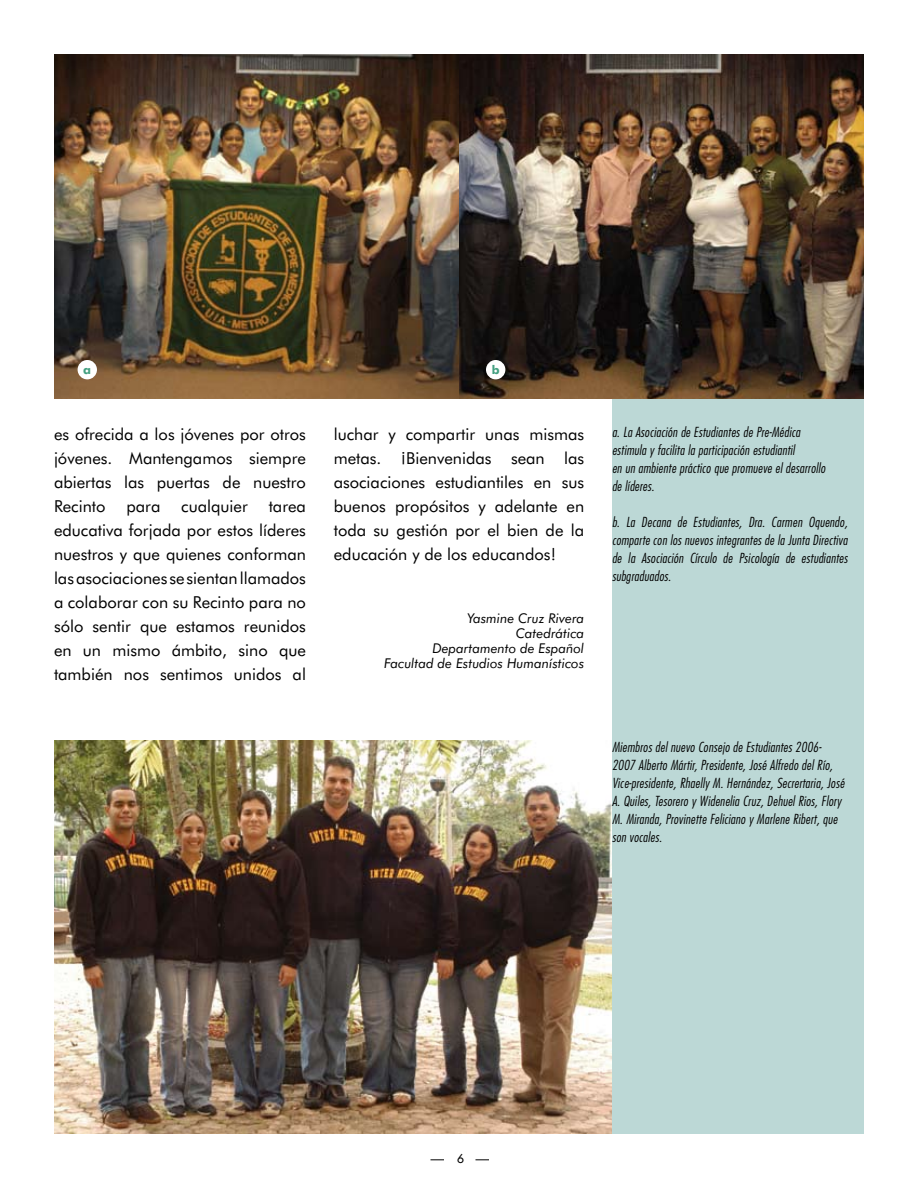
<style>
.page{position:relative;width:918px;height:1188px;background:#fff}
.page>*{position:absolute;margin:0;border:0;box-sizing:border-box;transform-origin:0 0}
.t1{font:16.5px/24px "Futura BT";color:#000;text-align:justify}
.t2{font:italic 300 condensed 13.5px/18px "Futura";letter-spacing:.02em;color:#000}
.t3{font:italic 13.5px/15px "Futura BT";color:#000;text-align:right}
.t4{font:700 12px "Futura BT";color:#44a081}
</style>
<div class="page">
<svg style="left:430px;top:1160px;width:14px;height:1px"></svg>
<svg style="left:476px;top:1160px;width:13px;height:1px"></svg>
<img style="left:54px;top:54px;width:810px;height:345px">
<div style="left:612px;top:399px;width:252px;height:735px;background:#bcd8d6"></div>
<div style="left:78px;top:360px;width:19px;height:19px;background:#fff;border-radius:50%"></div>
<div style="left:486px;top:360px;width:19px;height:19px;background:#fff;border-radius:50%"></div>
<img style="left:54px;top:741px;width:558px;height:393px">
<p class="t4" style="left:83px;top:362px;width:9px">a</p>
<p class="t4" style="left:492px;top:362px;width:9px">b</p>
<p class="t1" style="left:54px;top:422px;width:254px">es ofrecida a los jóvenes por otros jóvenes. Mantengamos siempre abiertas las puertas de nuestro Recinto</p>
<p class="t1" style="left:126px;top:494px;width:36px">para</p>
<p class="t1" style="left:181px;top:494px;width:68px">cualquier</p>
<p class="t1" style="left:54px;top:494px;width:254px;text-indent:215px">tarea educativa forjada por estos líderes nuestros y que quienes conforman las asociaciones se sientan llamados a colaborar con su Recinto para no sólo sentir que estamos reunidos en un mismo ámbito, sino que también nos sentimos unidos al</p>
<p class="t1" style="left:334px;top:422px;width:252px">luchar y compartir unas mismas metas. ¡Bienvenidas sean las asociaciones estudiantiles en sus buenos propósitos y adelante en toda su gestión por el bien de la educación y de los educandos!</p>
<p class="t3" style="left:384px;top:611px;width:202px">Yasmine Cruz Rivera<br>Catedrática<br>Departamento de Español<br>Facultad de Estudios Humanísticos</p>
<p class="t2" style="left:612px;top:423px;width:215px">a. La Asociación de Estudiantes de Pre-Médica estimula y facilita la participación estudiantil<br>en un ambiente práctico que promueve el desarrollo de líderes.</p>
<p class="t2" style="left:612px;top:513px;width:237px;text-align:justify">b. La Decana de Estudiantes, Dra. Carmen Oquendo, comparte con los nuevos integrantes de la Junta Directiva de la Asociación Círculo de Psicología de estudiantes subgraduados.</p>
<p class="t2" style="left:612px;top:738px;width:234px">Miembros del nuevo Consejo de Estudiantes 2006- 2007 Alberto Mártir, Presidente, José Alfredo del Río, Vice-presidente, Rhaelly M. Hernández, Secrertaria, José A. Quiles, Tesorero y Widenelia Cruz, Dehuel Rios, Flory M. Miranda, Provinette Feliciano y Marlene Ribert, que son vocales.</p>
</div>
